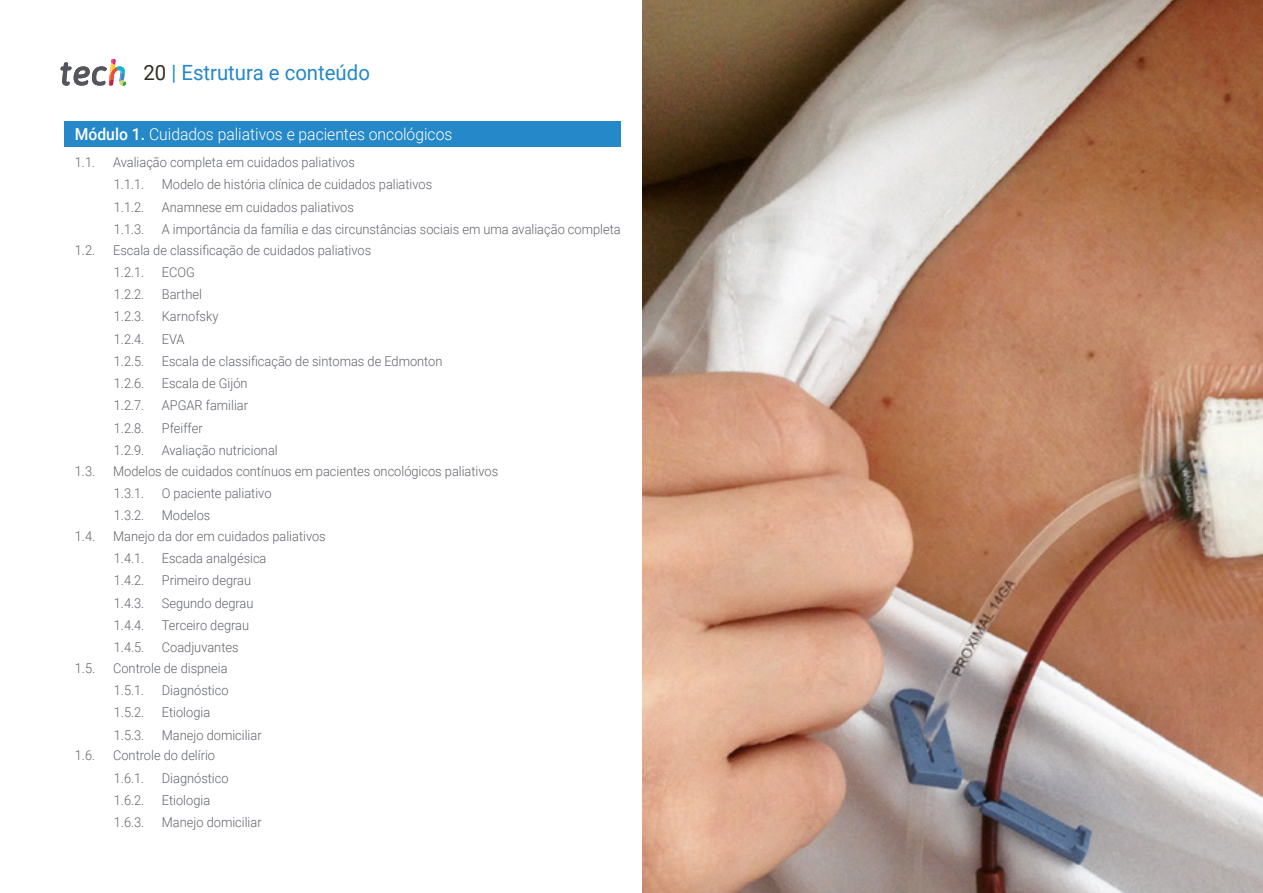
<style>
.page{position:relative;width:1263px;height:893px;background:#fff}
.page>*{position:absolute;margin:0;border:0;box-sizing:border-box;transform-origin:0 0}
.t1{font:21px "Roboto";color:#2488c9}
.t2{font:300 16.5px "Roboto";color:#fff;scale:.95 1}
.t3{font:300 13.5px/22.2px "Roboto";color:#61646a;scale:.95 1}
.s1{color:#312e20}
.s2{font-weight:500}
</style>
<div class="page">
<img style="left:642px;top:0;width:621px;height:893px">
<div style="left:64px;top:121px;width:557px;height:25px;background:#2488c9"></div>
<svg style="left:61px;top:59px;width:65px;height:27px"></svg>
<h1 class="t1" style="left:144px;top:57px;width:228px"><span class="s1">20</span> | Estrutura e conteúdo</h1>
<p class="t2" style="left:75px;top:123px;width:399px"><span class="s2">Módulo 1.</span> Cuidados paliativos e pacientes oncológicos</p>
<p class="t3" style="left:75px;top:151px;width:23px">1.1.</p>
<p class="t3" style="left:113px;top:151px;width:256px">Avaliação completa em cuidados paliativos<br>1.1.1.</p>
<p class="t3" style="left:162px;top:173px;width:286px">Modelo de história clínica de cuidados paliativos</p>
<p class="t3" style="left:114px;top:195px;width:34px">1.1.2.</p>
<p class="t3" style="left:162px;top:195px;width:204px">Anamnese em cuidados paliativos</p>
<p class="t3" style="left:114px;top:217px;width:34px">1.1.3.</p>
<p class="t3" style="left:162px;top:217px;width:484px">A importância da família e das circunstâncias sociais em uma avaliação completa</p>
<p class="t3" style="left:75px;top:238px;width:23px">1.2.</p>
<p class="t3" style="left:113px;top:238px;width:273px">Escala de classificação de cuidados paliativos<br>1.2.1.</p>
<p class="t3" style="left:162px;top:260px;width:36px">ECOG</p>
<p class="t3" style="left:114px;top:283px;width:34px">1.2.2.</p>
<p class="t3" style="left:162px;top:283px;width:44px">Barthel</p>
<p class="t3" style="left:114px;top:305px;width:34px">1.2.3.</p>
<p class="t3" style="left:162px;top:305px;width:61px">Karnofsky</p>
<p class="t3" style="left:114px;top:327px;width:34px">1.2.4.</p>
<p class="t3" style="left:162px;top:327px;width:25px">EVA</p>
<p class="t3" style="left:114px;top:349px;width:34px">1.2.5.</p>
<p class="t3" style="left:162px;top:349px;width:297px">Escala de classificação de sintomas de Edmonton</p>
<p class="t3" style="left:114px;top:372px;width:34px">1.2.6.</p>
<p class="t3" style="left:162px;top:372px;width:92px">Escala de Gijón</p>
<p class="t3" style="left:114px;top:394px;width:34px">1.2.7.</p>
<p class="t3" style="left:162px;top:394px;width:92px">APGAR familiar</p>
<p class="t3" style="left:114px;top:416px;width:34px">1.2.8.</p>
<p class="t3" style="left:162px;top:416px;width:44px">Pfeiffer</p>
<p class="t3" style="left:114px;top:438px;width:34px">1.2.9.</p>
<p class="t3" style="left:162px;top:438px;width:123px">Avaliação nutricional</p>
<p class="t3" style="left:75px;top:459px;width:23px">1.3.</p>
<p class="t3" style="left:113px;top:459px;width:407px">Modelos de cuidados contínuos em pacientes oncológicos paliativos<br>1.3.1.</p>
<p class="t3" style="left:162px;top:481px;width:117px">O paciente paliativo</p>
<p class="t3" style="left:114px;top:504px;width:34px">1.3.2.</p>
<p class="t3" style="left:162px;top:504px;width:53px">Modelos</p>
<p class="t3" style="left:75px;top:524px;width:23px">1.4.</p>
<p class="t3" style="left:113px;top:524px;width:225px">Manejo da dor em cuidados paliativos<br>1.4.1.</p>
<p class="t3" style="left:162px;top:547px;width:112px">Escada analgésica</p>
<p class="t3" style="left:114px;top:569px;width:34px">1.4.2.</p>
<p class="t3" style="left:162px;top:569px;width:95px">Primeiro degrau</p>
<p class="t3" style="left:114px;top:591px;width:34px">1.4.3.</p>
<p class="t3" style="left:162px;top:591px;width:98px">Segundo degrau</p>
<p class="t3" style="left:114px;top:613px;width:34px">1.4.4.</p>
<p class="t3" style="left:162px;top:613px;width:93px">Terceiro degrau</p>
<p class="t3" style="left:114px;top:636px;width:34px">1.4.5.</p>
<p class="t3" style="left:162px;top:636px;width:82px">Coadjuvantes</p>
<p class="t3" style="left:75px;top:656px;width:23px">1.5.</p>
<p class="t3" style="left:113px;top:656px;width:122px">Controle de dispneia<br>1.5.1.</p>
<p class="t3" style="left:162px;top:679px;width:72px">Diagnóstico</p>
<p class="t3" style="left:114px;top:701px;width:34px">1.5.2.</p>
<p class="t3" style="left:162px;top:701px;width:52px">Etiologia</p>
<p class="t3" style="left:114px;top:723px;width:34px">1.5.3.</p>
<p class="t3" style="left:162px;top:723px;width:107px">Manejo domiciliar</p>
<p class="t3" style="left:75px;top:744px;width:23px">1.6.</p>
<p class="t3" style="left:113px;top:744px;width:109px">Controle do delírio<br>1.6.1.</p>
<p class="t3" style="left:162px;top:766px;width:72px">Diagnóstico</p>
<p class="t3" style="left:114px;top:788px;width:34px">1.6.2.</p>
<p class="t3" style="left:162px;top:788px;width:52px">Etiologia</p>
<p class="t3" style="left:114px;top:811px;width:34px">1.6.3.</p>
<p class="t3" style="left:162px;top:811px;width:107px">Manejo domiciliar</p>
</div>
